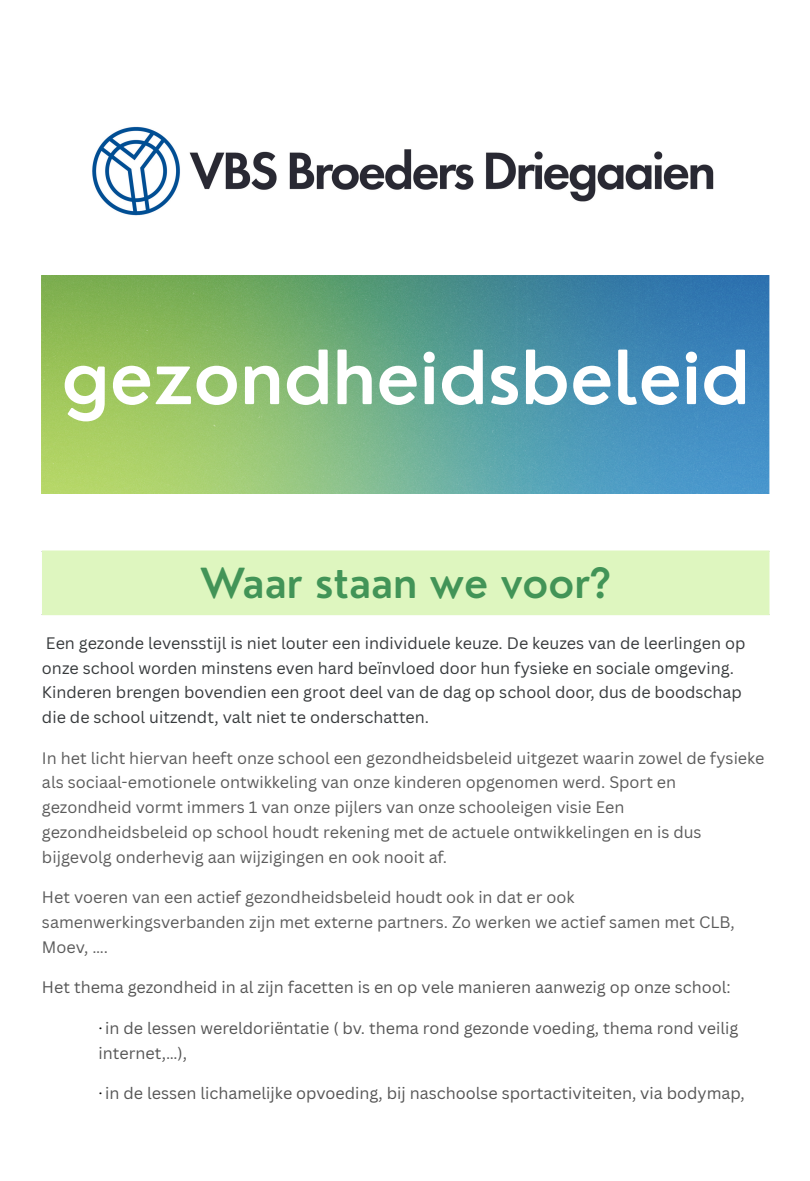
<style>
.page{position:relative;width:810px;height:1181px;background:#fff}
.page>*{position:absolute;margin:0;border:0;box-sizing:border-box;transform-origin:0 0}
.t1{font:600 72.75px "Nourd";color:#fff}
.t2{font:600 40.35px "Nourd";color:#429457}
.t3{font:16.2px/24.8px "Canva Sans";color:#5b5b5b}
.t4{font:16.2px/24.9px "Canva Sans";color:#373a3c}
.t5{font:16.2px/25.2px "Canva Sans";color:#555}
.s1{color:#000}
</style>
<div class="page">
<img style="left:92px;top:126px;width:622px;height:90px">
<img style="left:42px;top:275px;width:727px;height:219px">
<div style="left:43px;top:551px;width:726px;height:63px;background:#def6bf"></div>
<hr style="left:42px;top:552px;width:2px;height:61px;background:#def6bf">
<hr style="left:42px;top:550px;width:727px;height:2px;background:#def6bf">
<hr style="left:42px;top:613px;width:727px;height:2px;background:#def6bf">
<p class="t1" style="left:62px;top:331px;width:690px">gezondheidsbeleid</p>
<p class="t2" style="left:200px;top:557px;width:413px">Waar staan we voor?</p>
<p class="t4" style="left:42px;top:630px;width:705px">Een gezonde levensstijl is niet louter een individuele keuze. De keuzes van de leerlingen op onze school worden minstens even hard beïnvloed door hun fysieke en sociale omgeving.<br>Kinderen brengen bovendien een groot deel van de dag op school door, dus de boodschap die de school uitzendt, valt niet te onderschatten.</p>
<p class="t3" style="left:42px;top:745px;width:724px">In het licht hiervan heeft onze school een gezondheidsbeleid uitgezet waarin zowel de fysieke als sociaal-emotionele ontwikkeling van onze kinderen opgenomen werd. Sport en gezondheid vormt immers 1 van onze pijlers van onze schooleigen visie Een gezondheidsbeleid op school houdt rekening met de actuele ontwikkelingen en is dus bijgevolg onderhevig aan wijzigingen en ook nooit af.</p>
<p class="t3" style="left:42px;top:884px;width:694px">Het voeren van een actief gezondheidsbeleid houdt ook in dat er ook samenwerkingsverbanden zijn met externe partners. Zo werken we actief samen met CLB,<br>Moev, ….</p>
<p class="t5" style="left:42px;top:974px;width:690px">Het thema gezondheid in al zijn facetten is en op vele manieren aanwezig op onze school:</p>
<p class="t5" style="left:99px;top:1014px;width:641px"><span class="s1">·</span> in de lessen wereldoriëntatie ( bv. thema rond gezonde voeding, thema rond veilig internet,…),</p>
<p class="t5" style="left:99px;top:1080px;width:648px"><span class="s1">·</span> in de lessen lichamelijke opvoeding, bij naschoolse sportactiviteiten, via bodymap,</p>
</div>
